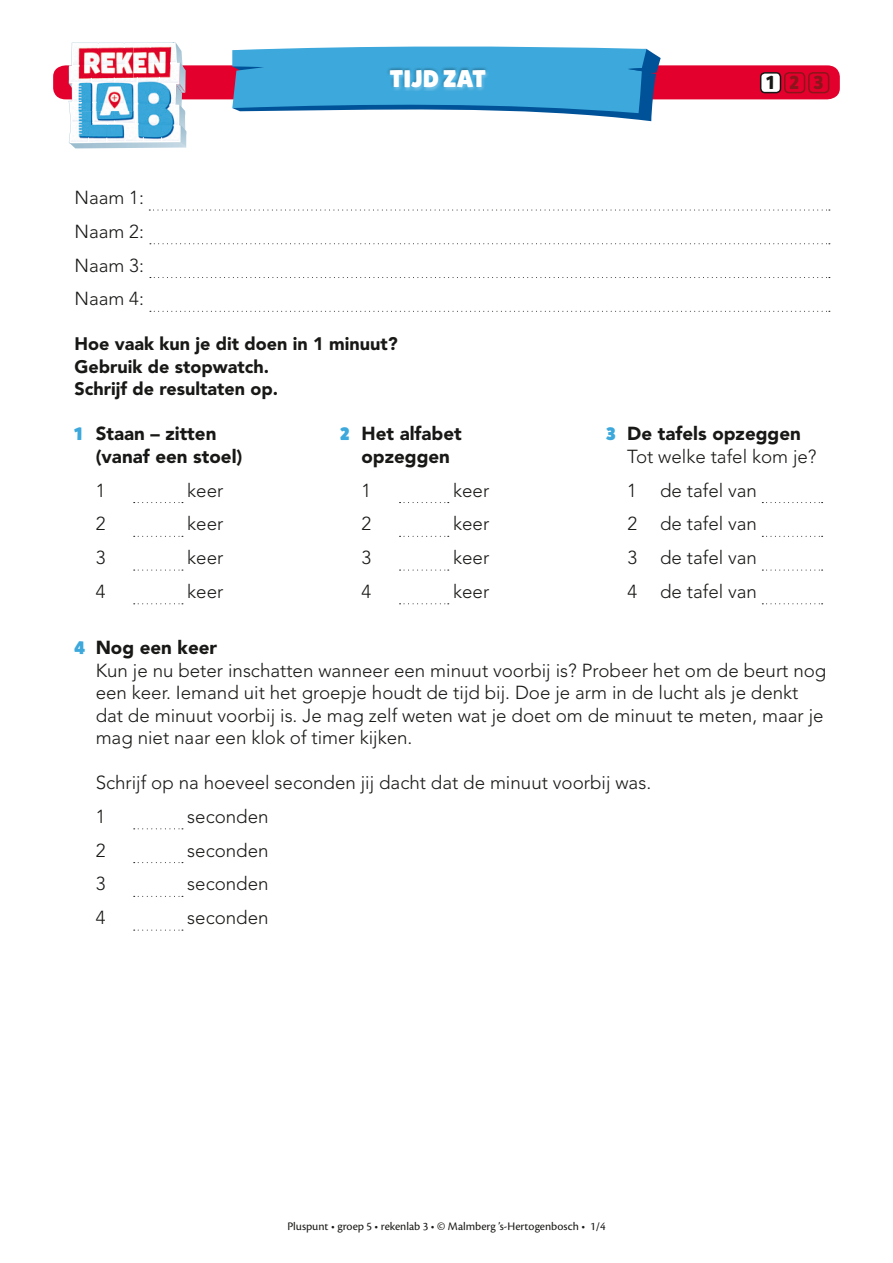
<style>
.page{position:relative;width:893px;height:1263px;background:#fff}
.page>*{position:absolute;margin:0;border:0;box-sizing:border-box;transform-origin:0 0}
.t1{font:900 24px "Mikado";letter-spacing:.015em;color:#fff;scale:.95 1}
.t2{font:300 18.75px/33.8px "Avenir LT Std";color:#181816}
.t3{font:900 18.75px/22.5px "Avenir LT Std";color:#181816}
.t4{font:700 18.75px "Mikado";color:#8b151a}
.t5{font:900 18px/22.5px "Avenir LT Std";color:#181816}
.t6{font:12px "Cronos Pro";color:#181816}
.s1{font-family:"Mikado";font-size:18px;color:#3ca8db}
.s2{color:#181816}
.s3{font-family:"Mikado";font-weight:900;font-size:18px;color:#3ca8db}
.s4{font-weight:900}
</style>
<div class="page">
<svg style="left:53px;top:43px;width:787px;height:105px"></svg>
<svg style="left:388px;top:69px;width:101px;height:22px"></svg>
<svg style="left:387px;top:67px;width:101px;height:21px;background:#3fa1d0"></svg>
<svg style="left:149px;top:210px;width:681px;height:1px"></svg>
<svg style="left:150px;top:243px;width:680px;height:1px"></svg>
<svg style="left:150px;top:277px;width:680px;height:1px"></svg>
<svg style="left:150px;top:311px;width:680px;height:1px"></svg>
<svg style="left:134px;top:828px;width:49px;height:1px"></svg>
<svg style="left:134px;top:862px;width:49px;height:1px"></svg>
<svg style="left:134px;top:896px;width:49px;height:1px"></svg>
<svg style="left:134px;top:930px;width:49px;height:1px"></svg>
<svg style="left:134px;top:502px;width:49px;height:1px"></svg>
<svg style="left:134px;top:536px;width:49px;height:1px"></svg>
<svg style="left:134px;top:570px;width:49px;height:1px"></svg>
<svg style="left:134px;top:603px;width:49px;height:1px"></svg>
<svg style="left:400px;top:502px;width:49px;height:1px"></svg>
<svg style="left:400px;top:536px;width:49px;height:1px"></svg>
<svg style="left:400px;top:570px;width:49px;height:1px"></svg>
<svg style="left:400px;top:603px;width:49px;height:1px"></svg>
<svg style="left:762px;top:502px;width:61px;height:1px"></svg>
<svg style="left:762px;top:536px;width:61px;height:1px"></svg>
<svg style="left:762px;top:570px;width:61px;height:1px"></svg>
<svg style="left:762px;top:603px;width:61px;height:1px"></svg>
<div style="left:761px;top:73px;width:19px;height:20px;background:#fff;border-radius:4px"></div>
<div style="left:760px;top:72px;width:21px;height:21px;border:2px solid #181816;border-radius:4px"></div>
<div style="left:785px;top:73px;width:19px;height:20px;background:#e3002c;border-radius:4px"></div>
<div style="left:784px;top:72px;width:21px;height:21px;border:2px solid #8b151a;border-radius:4px"></div>
<div style="left:809px;top:73px;width:20px;height:20px;background:#e3002c;border-radius:4px"></div>
<div style="left:808px;top:72px;width:21px;height:21px;border:2px solid #8b151a;border-radius:4px"></div>
<p class="t1" style="left:390px;top:63px;width:102px">TIJD ZAT</p>
<p class="t2" style="left:74px;top:181px;width:71px;text-align:justify">Naam 1:<br>Naam 2:<br>Naam 3:<br>Naam 4:</p>
<p class="t5" style="left:74px;top:333px;width:325px">Hoe vaak kun je dit doen in 1 minuut?<br>Gebruik de stopwatch.<br>Schrijf de resultaten op.</p>
<p class="t3" style="left:96px;top:422px;width:148px;text-indent:-21px"><span class="s1">1</span> Staan – zitten (vanaf een stoel)</p>
<p class="t2" style="left:96px;top:473px;width:11px">1</p>
<p class="t2" style="left:187px;top:473px;width:38px">keer</p>
<p class="t2" style="left:96px;top:507px;width:11px">2</p>
<p class="t2" style="left:187px;top:507px;width:38px">keer</p>
<p class="t2" style="left:96px;top:541px;width:11px">3</p>
<p class="t2" style="left:187px;top:541px;width:38px">keer</p>
<p class="t2" style="left:96px;top:574px;width:11px">4</p>
<p class="t2" style="left:187px;top:574px;width:38px">keer</p>
<p class="t3" style="left:340px;top:422px;width:123px;text-align:center"><span class="s1">2</span> Het alfabet opzeggen</p>
<p class="t2" style="left:361px;top:473px;width:11px">1</p>
<p class="t2" style="left:453px;top:473px;width:38px">keer</p>
<p class="t2" style="left:361px;top:507px;width:11px">2</p>
<p class="t2" style="left:453px;top:507px;width:38px">keer</p>
<p class="t2" style="left:361px;top:541px;width:11px">3</p>
<p class="t2" style="left:453px;top:541px;width:38px">keer</p>
<p class="t2" style="left:361px;top:574px;width:11px">4</p>
<p class="t2" style="left:453px;top:574px;width:38px">keer</p>
<p class="t4" style="left:766px;top:71px;width:59px"><span class="s2">1</span>23</p>
<p class="t2" style="left:627px;top:423px;width:191px;line-height:22.5px;text-indent:-21px"><span class="s3">3</span> <span class="s4">De tafels opzeggen<br></span>Tot welke tafel kom je?</p>
<p class="t2" style="left:627px;top:473px;width:131px;text-align:justify">1 de tafel van 2 de tafel van 3 de tafel van 4 de tafel van</p>
<p class="t2" style="left:96px;top:636px;width:732px;line-height:22.5px;text-indent:-21px"><span class="s3">4</span> <span class="s4">Nog een keer<br></span>Kun je nu beter inschatten wanneer een minuut voorbij is? Probeer het om de beurt nog een keer. Iemand uit het groepje houdt de tijd bij. Doe je arm in de lucht als je denkt dat de minuut voorbij is. Je mag zelf weten wat je doet om de minuut te meten, maar je mag niet naar een klok of timer kijken.</p>
<p class="t2" style="left:96px;top:766px;width:557px">Schrijf op na hoeveel seconden jij dacht dat de minuut voorbij was.<br>1</p>
<p class="t2" style="left:187px;top:799px;width:83px">seconden</p>
<p class="t2" style="left:96px;top:833px;width:11px">2</p>
<p class="t2" style="left:187px;top:833px;width:83px">seconden</p>
<p class="t2" style="left:96px;top:867px;width:11px">3</p>
<p class="t2" style="left:187px;top:867px;width:83px">seconden</p>
<p class="t2" style="left:96px;top:901px;width:11px">4</p>
<p class="t2" style="left:187px;top:901px;width:83px">seconden</p>
<p class="t6" style="left:287px;top:1219px;width:320px">Pluspunt • groep 5 • rekenlab 3 • © Malmberg ’s-Hertogenbosch • 1/4</p>
</div>
